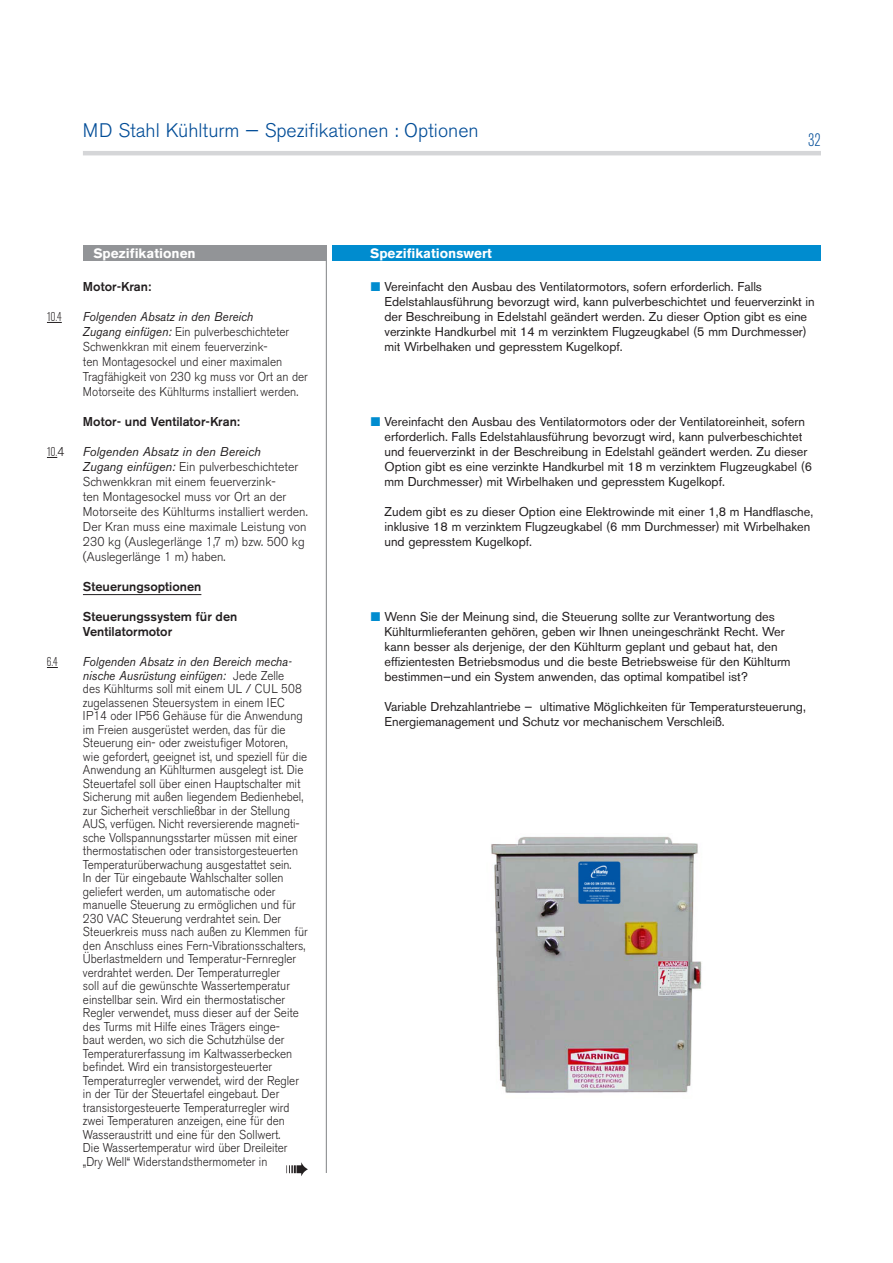
<style>
.page{position:relative;width:893px;height:1263px;background:#fff}
.page>*{position:absolute;margin:0;border:0;box-sizing:border-box;transform-origin:0 0}
.t1{font:300 19.5px "Akzidenz Grotesk BE";color:#004c97}
.t2{font:300 condensed 18px "Akzidenz Grotesk BE";color:#004c97}
.t3{font:700 13.5px "Akzidenz Grotesk BE";color:#fff}
.spec{font:300 12.75px/13.5px "Akzidenz Grotesk BE";color:#231f20;scale:.91 1}
.t4{font:12.75px/15px "Akzidenz Grotesk BE";color:#231f20}
.spec-2{font:300 12.75px/15px "Akzidenz Grotesk BE";color:#231f20;scale:.96 1}
.spec-3{font:300 12.75px/15px "Akzidenz Grotesk BE";color:#231f20;scale:.92 1}
._3_entrada_bold{font:500 12.75px/15px "Akzidenz Grotesk BE";color:#231f20}
.option_class{font:500 12.75px "Akzidenz Grotesk BE";color:#231f20}
.spec-4{font:300 condensed 12.75px "Akzidenz Grotesk BE";color:#231f20}
.s1{color:#008ccf}
.s2{font-weight:400;font-style:italic}
.s3{font-stretch:normal}
</style>
<div class="page">
<hr style="left:83px;top:151px;width:738px;height:4px;background:#d5d6d8">
<hr style="left:326px;top:246px;width:1px;height:927px;background:#808285">
<div style="left:83px;top:246px;width:243px;height:15px;background:#929497"></div>
<div style="left:333px;top:246px;width:488px;height:15px;background:#008ccf"></div>
<svg style="left:286px;top:1162px;width:22px;height:14px"></svg>
<svg style="left:47px;top:322px;width:15px;height:1px"></svg>
<hr style="left:83px;top:594px;width:118px;height:1px;background:#231f20">
<img style="left:491px;top:836px;width:211px;height:257px">
<h1 class="t1" style="left:83px;top:120px;width:397px">MD Stahl Kühlturm — Spezifikationen : Optionen</h1>
<h2 class="t2" style="left:808px;top:130px;width:14px">32</h2>
<p class="t3" style="left:93px;top:245px;width:104px">Spezifikationen</p>
<p class="t3" style="left:370px;top:246px;width:123px">Spezifikationswert</p>
<p class="_3_entrada_bold" style="left:83px;top:279px;width:70px">Motor-Kran:</p>
<p class="t4" style="left:384px;top:279px;width:432px;text-indent:-13px"><span class="s1">■</span> Vereinfacht den Ausbau des Ventilatormotors, sofern erforderlich. Falls Edelstahlausführung bevorzugt wird, kann pulverbeschichtet und feuerverzinkt in der Beschreibung in Edelstahl geändert werden. Zu dieser Option gibt es eine verzinkte Handkurbel mit 14 m verzinktem Flugzeugkabel (5 mm Durchmesser) mit Wirbelhaken und gepresstem Kugelkopf.</p>
<p class="spec-4" style="left:47px;top:310px;width:16px">10.4</p>
<p class="spec-3" style="left:83px;top:309px;width:246px"><span class="s2">Folgenden Absatz in den Bereich<br>Zugang einfügen:</span> Ein pulverbeschichteter Schwenkkran mit einem feuerverzink-<br>ten Montagesockel und einer maximalen Tragfähigkeit von 230 kg muss vor Ort an der Motorseite des Kühlturms installiert werden.</p>
<p class="_3_entrada_bold" style="left:83px;top:414px;width:159px">Motor- und Ventilator-Kran:</p>
<p class="spec-4" style="left:47px;top:445px;width:19px">10.<span class="s3">4</span></p>
<p class="spec-2" style="left:83px;top:444px;width:236px"><span class="s2">Folgenden Absatz in den Bereich<br>Zugang einfügen:</span> Ein pulverbeschichteter Schwenkkran mit einem feuerverzink-<br>ten Montagesockel muss vor Ort an der Motorseite des Kühlturms installiert werden.<br>Der Kran muss eine maximale Leistung von 230 kg (Auslegerlänge 1,7 m) bzw. 500 kg (Auslegerlänge 1 m) haben.</p>
<p class="option_class" style="left:83px;top:579px;width:120px">Steuerungsoptionen</p>
<p class="_3_entrada_bold" style="left:83px;top:609px;width:156px">Steuerungssystem für den<br>Ventilatormotor</p>
<p class="spec-4" style="left:47px;top:655px;width:12px">6.4</p>
<p class="spec" style="left:83px;top:655px;width:249px"><span class="s2">Folgenden Absatz in den Bereich mecha&shy;nische Ausrüstung einfügen:</span> Jede Zelle<br>des Kühlturms soll mit einem UL / CUL 508 zugelassenen Steuersystem in einem IEC IP14 oder IP56 Gehäuse für die Anwendung im Freien ausgerüstet werden, das für die Steuerung ein- oder zweistufiger Motoren,<br>wie gefordert, geeignet ist, und speziell für die Anwendung an Kühlturmen ausgelegt ist. Die Steuertafel soll über einen Hauptschalter mit Sicherung mit außen liegendem Bedienhebel, zur Sicherheit verschließbar in der Stellung AUS, verfügen. Nicht reversierende magneti&shy;sche Vollspannungsstarter müssen mit einer thermostatischen oder transistorgesteuerten Temperaturüberwachung ausgestattet sein.<br>In der Tür eingebaute Wahlschalter sollen geliefert werden, um automatische oder manuelle Steuerung zu ermöglichen und für 230 VAC Steuerung verdrahtet sein. Der Steuerkreis muss nach außen zu Klemmen für den Anschluss eines Fern-Vibrationsschalters, Überlastmeldern und Temperatur-Fernregler verdrahtet werden. Der Temperaturregler<br>soll auf die gewünschte Wassertemperatur einstellbar sein. Wird ein thermostatischer Regler verwendet, muss dieser auf der Seite des Turms mit Hilfe eines Trägers einge-<br>baut werden, wo sich die Schutzhülse der Temperaturerfassung im Kaltwasserbecken befindet. Wird ein transistorgesteuerter Temperaturregler verwendet, wird der Regler in der Tür der Steuertafel eingebaut. Der transistorgesteuerte Temperaturregler wird zwei Temperaturen anzeigen, eine für den Wasseraustritt und eine für den Sollwert.<br>Die Wassertemperatur wird über Dreileiter „Dry Well“ Widerstandsthermometer in</p>
<p class="t4" style="left:384px;top:414px;width:429px;text-indent:-13px"><span class="s1">■</span> Vereinfacht den Ausbau des Ventilatormotors oder der Ventilatoreinheit, sofern erforderlich. Falls Edelstahlausführung bevorzugt wird, kann pulverbeschichtet und feuerverzinkt in der Beschreibung in Edelstahl geändert werden. Zu dieser Option gibt es eine verzinkte Handkurbel mit 18 m verzinktem Flugzeugkabel (6 mm Durchmesser) mit Wirbelhaken und gepresstem Kugelkopf.</p>
<p class="t4" style="left:384px;top:504px;width:430px">Zudem gibt es zu dieser Option eine Elektrowinde mit einer 1,8 m Handflasche, inklusive 18 m verzinktem Flugzeugkabel (6 mm Durchmesser) mit Wirbelhaken und gepresstem Kugelkopf.</p>
<p class="t4" style="left:384px;top:609px;width:408px;text-indent:-13px"><span class="s1">■</span> Wenn Sie der Meinung sind, die Steuerung sollte zur Verantwortung des Kühlturmlieferanten gehören, geben wir Ihnen uneingeschränkt Recht. Wer kann besser als derjenige, der den Kühlturm geplant und gebaut hat, den effizientesten Betriebsmodus und die beste Betriebsweise für den Kühlturm bestimmen—und ein System anwenden, das optimal kompatibel ist?</p>
<p class="t4" style="left:384px;top:699px;width:423px">Variable Drehzahlantriebe — ultimative Möglichkeiten für Temperatursteuerung,<br>Energiemanagement und Schutz vor mechanischem Verschleiß.</p>
</div>
